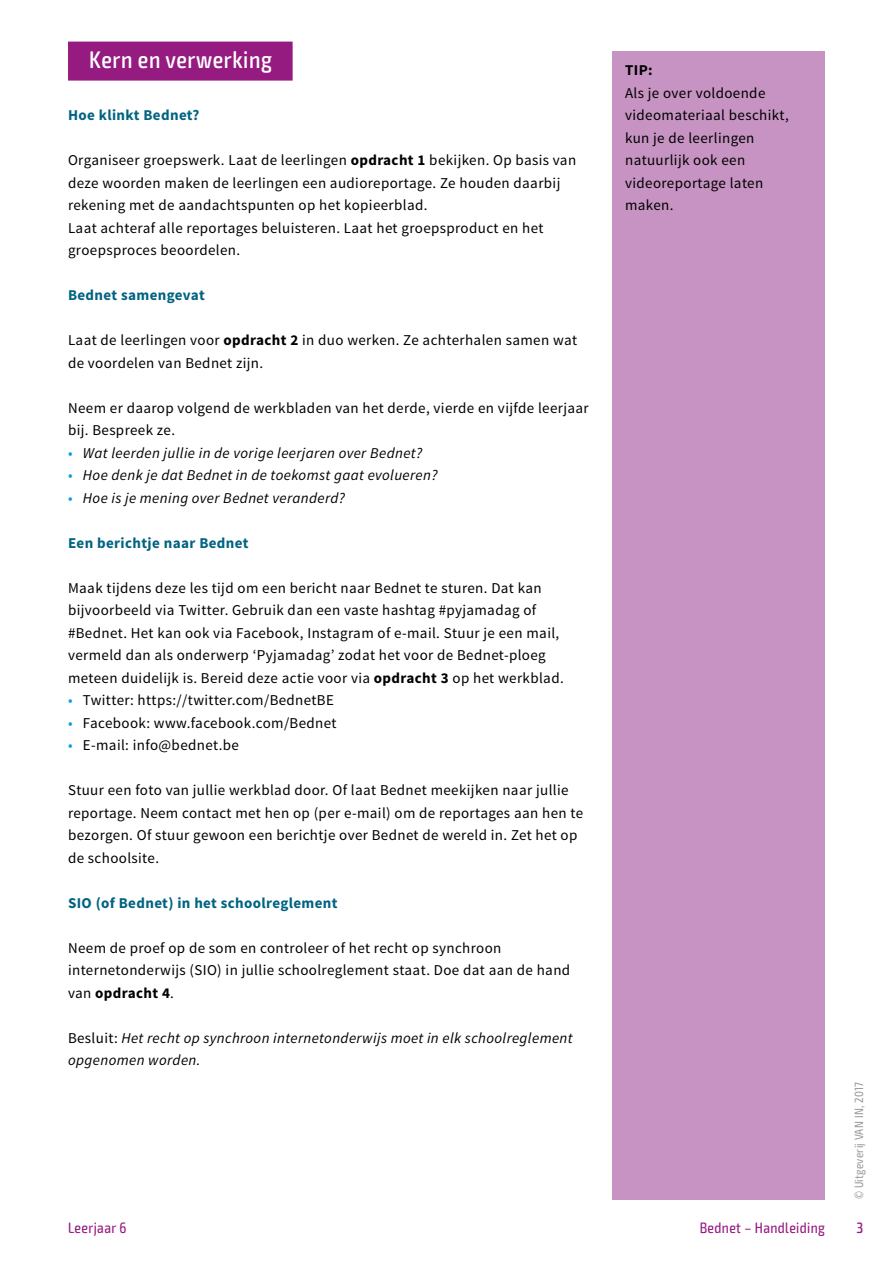
<style>
.page{position:relative;width:893px;height:1263px;background:#fff}
.page>*{position:absolute;margin:0;border:0;box-sizing:border-box;transform-origin:0 0}
.t1{font:500 condensed 24px "Exo 2";letter-spacing:.025em;color:#fff}
.t2{font:15px/22.5px "Source Sans Pro";letter-spacing:.025em;color:#000}
.t3{font:italic 15px/22.5px "Source Sans Pro";letter-spacing:.025em;color:#000}
.t4{font:700 15px "Source Sans Pro";letter-spacing:.025em;color:#006382}
.t5{font:condensed 15px "Exo 2";letter-spacing:.025em;color:#951b81}
.t6{font:700 15px "Source Sans Pro";color:#000}
.t7{font:500 condensed 15px "Exo 2";color:#951b81}
.t8{font:condensed 12px "Exo 2";letter-spacing:.025em;color:#9d9d9c}
.s1{font-weight:700}
.s2{font-style:normal;color:#009fe3}
.s3{color:#009fe3}
.s4{font-style:normal}
</style>
<div class="page">
<div style="left:612px;top:51px;width:213px;height:1148px;background:#c693c2"></div>
<div style="left:68px;top:42px;width:225px;height:39px;background:#951b81"></div>
<h1 class="t1" style="left:89px;top:45px;width:184px">Kern en verwerking</h1>
<p class="t4" style="left:68px;top:105px;width:133px">Hoe klinkt Bednet?</p>
<p class="t2" style="left:68px;top:149px;width:510px">Organiseer groepswerk. Laat de leerlingen <span class="s1">opdracht 1</span> bekijken. Op basis van deze woorden maken de leerlingen een audioreportage. Ze houden daarbij rekening met de aandachtspunten op het kopieerblad.<br>Laat achteraf alle reportages beluisteren. Laat het groepsproduct en het groepsproces beoordelen.</p>
<p class="t4" style="left:68px;top:285px;width:138px">Bednet samengevat</p>
<p class="t2" style="left:68px;top:329px;width:511px">Laat de leerlingen voor <span class="s1">opdracht 2</span> in duo werken. Ze achterhalen samen wat de voordelen van Bednet zijn.</p>
<p class="t2" style="left:68px;top:397px;width:522px">Neem er daarop volgend de werkbladen van het derde, vierde en vijfde leerjaar bij. Bespreek ze.</p>
<p class="t3" style="left:68px;top:441px;width:356px"><span class="s2">•</span> Wat leerden jullie in de vorige leerjaren over Bednet?</p>
<p class="t3" style="left:68px;top:464px;width:371px"><span class="s2">•</span> Hoe denk je dat Bednet in de toekomst gaat evolueren?</p>
<p class="t3" style="left:68px;top:486px;width:278px"><span class="s2">•</span> Hoe is je mening over Bednet veranderd?</p>
<p class="t4" style="left:68px;top:533px;width:182px">Een berichtje naar Bednet</p>
<p class="t2" style="left:68px;top:577px;width:497px">Maak tijdens deze les tijd om een bericht naar Bednet te sturen. Dat kan bijvoorbeeld via Twitter. Gebruik dan een vaste hashtag #pyjamadag of #Bednet. Het kan ook via Facebook, Instagram of e-mail. Stuur je een mail, vermeld dan als onderwerp ‘Pyjamadag’ zodat het voor de Bednet-ploeg meteen duidelijk is. Bereid deze actie voor via <span class="s1">opdracht 3</span> op het werkblad.</p>
<p class="t2" style="left:68px;top:689px;width:267px"><span class="s3">•</span> Twitter: https://twitter.com/BednetBE</p>
<p class="t2" style="left:68px;top:712px;width:270px"><span class="s3">•</span> Facebook: www.facebook.com/Bednet</p>
<p class="t2" style="left:68px;top:734px;width:172px"><span class="s3">•</span> E-mail: info@bednet.be</p>
<p class="t2" style="left:68px;top:779px;width:517px">Stuur een foto van jullie werkblad door. Of laat Bednet meekijken naar jullie reportage. Neem contact met hen op (per e-mail) om de reportages aan hen te bezorgen. Of stuur gewoon een berichtje over Bednet de wereld in. Zet het op de schoolsite.</p>
<p class="t4" style="left:68px;top:893px;width:271px">SIO (of Bednet) in het schoolreglement</p>
<p class="t2" style="left:68px;top:937px;width:504px">Neem de proef op de som en controleer of het recht op synchroon internetonderwijs (SIO) in jullie schoolreglement staat. Doe dat aan de hand van <span class="s1">opdracht 4</span>.</p>
<p class="t3" style="left:68px;top:1026px;width:506px"><span class="s4">Besluit:</span> Het recht op synchroon internetonderwijs moet in elk schoolreglement opgenomen worden.</p>
<p class="t6" style="left:625px;top:60px;width:29px">TIP:</p>
<p class="t2" style="left:625px;top:82px;width:165px">Als je over voldoende videomateriaal beschikt, kun je de leerlingen natuurlijk ook een videoreportage laten maken.</p>
<p class="t5" style="left:68px;top:1219px;width:60px">Leerjaar 6</p>
<p class="t5" style="left:700px;top:1219px;width:127px">Bednet – Handleiding</p>
<p class="t8" style="left:852px;top:1199px;width:119px;rotate:-90deg">© Uitgeverij VAN IN, 2017</p>
<p class="t7" style="left:856px;top:1219px;width:8px">3</p>
</div>
